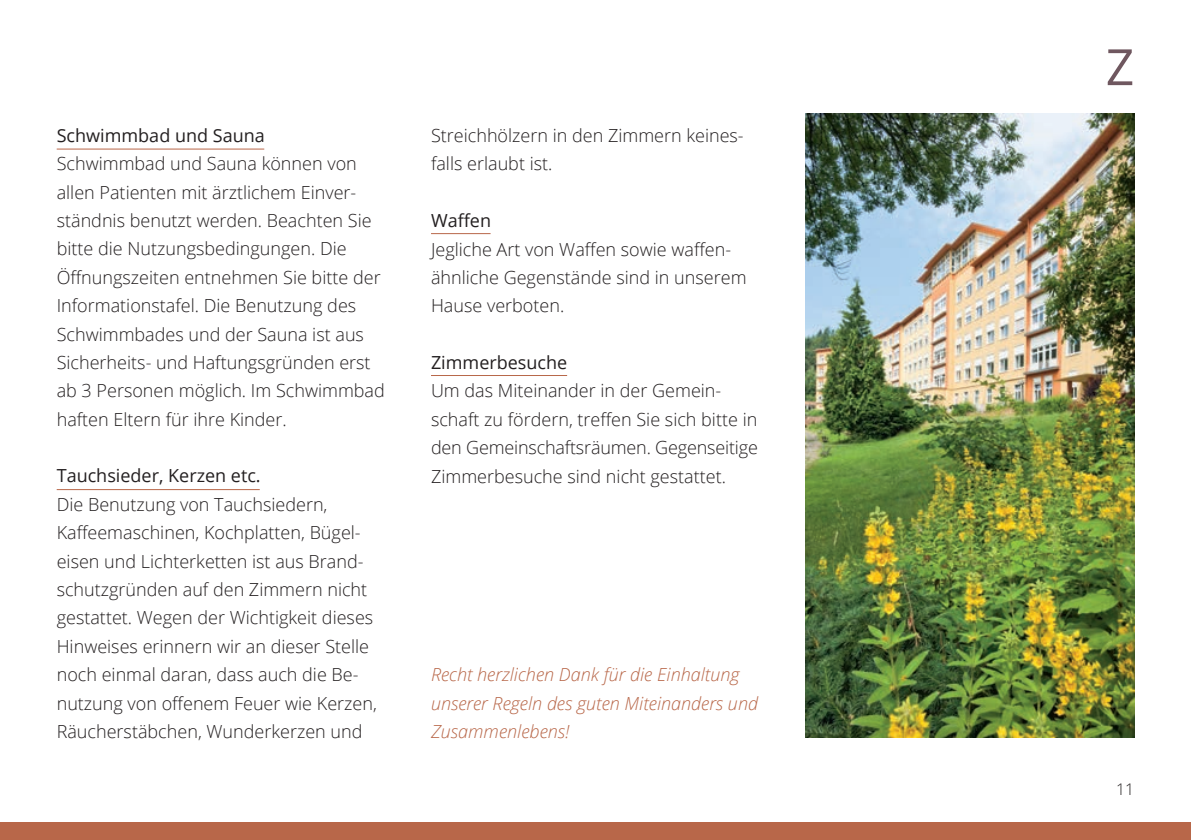
<style>
.page{position:relative;width:1191px;height:840px;background:#fff}
.page>*{position:absolute;margin:0;border:0;box-sizing:border-box;transform-origin:0 0}
.t1{font:50px "Open Sans";color:#6f575f}
.t2{font:300 18px/28.4px "Open Sans";color:#231f20}
.t3{font:italic 300 18px/28.4px "Open Sans";color:#b86749}
.t4{font:18px "Open Sans";color:#231f20}
.t5{font:300 16px "Open Sans";color:#231f20}
</style>
<div class="page">
<hr style="left:57px;top:489px;width:203px;height:1px;background:#b86749">
<hr style="left:431px;top:375px;width:136px;height:1px;background:#b86749">
<hr style="left:431px;top:233px;width:59px;height:1px;background:#b86749">
<hr style="left:57px;top:148px;width:207px;height:1px;background:#b86749">
<img style="left:805px;top:113px;width:329px;height:624px">
<div style="left:0;top:822px;width:1191px;height:17px;background:#b86749"></div>
<p class="t4" style="left:57px;top:123px;width:210px">Schwimmbad und Sauna</p>
<p class="t2" style="left:57px;top:149px;width:330px">Schwimmbad und Sauna können von allen Patienten mit ärztlichem Einver&shy;ständnis benutzt werden. Beachten Sie bitte die Nutzungsbedingungen. Die Öffnungszeiten entnehmen Sie bitte der Informationstafel. Die Benutzung des Schwimmbades und der Sauna ist aus Sicherheits- und Haftungsgründen erst ab 3 Personen möglich. Im Schwimmbad haften Eltern für ihre Kinder.</p>
<p class="t4" style="left:57px;top:463px;width:205px">Tauchsieder, Kerzen etc.</p>
<p class="t2" style="left:57px;top:489px;width:322px">Die Benutzung von Tauchsiedern, Kaffeemaschinen, Kochplatten, Bügel&shy;eisen und Lichterketten ist aus Brand&shy;schutzgründen auf den Zimmern nicht gestattet. Wegen der Wichtigkeit dieses Hinweises erinnern wir an dieser Stelle noch einmal daran, dass auch die Be&shy;nutzung von offenem Feuer wie Kerzen, Räucherstäbchen, Wunderkerzen und</p>
<p class="t2" style="left:431px;top:121px;width:314px">Streichhölzern in den Zimmern keines&shy;falls erlaubt ist.</p>
<p class="t4" style="left:431px;top:208px;width:62px">Waffen</p>
<p class="t2" style="left:431px;top:234px;width:317px">Jegliche Art von Waffen sowie waffen&shy;ähnliche Gegenstände sind in unserem<br>Hause verboten.</p>
<p class="t4" style="left:431px;top:350px;width:138px">Zimmerbesuche</p>
<p class="t2" style="left:431px;top:376px;width:328px">Um das Miteinander in der Gemein&shy;schaft zu fördern, treffen Sie sich bitte in den Gemeinschaftsräumen. Gegenseitige Zimmerbesuche sind nicht gestattet.</p>
<p class="t3" style="left:431px;top:659px;width:328px">Recht herzlichen Dank für die Einhaltung unserer Regeln des guten Miteinanders und<br>Zusammenlebens!</p>
<h1 class="t1" style="left:1105px;top:33px;width:30px">Z</h1>
<p class="t5" style="left:1116px;top:777px;width:20px">11</p>
</div>
